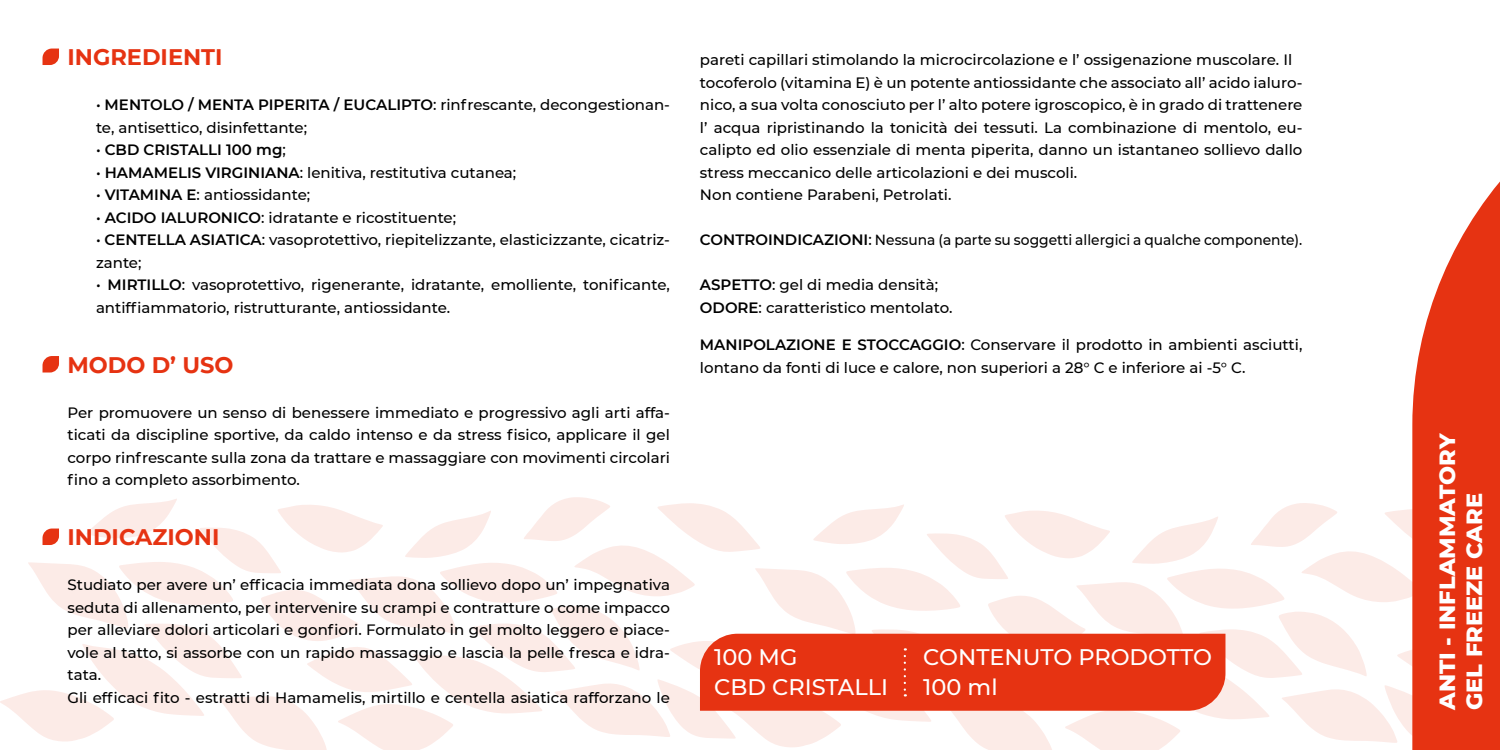
<style>
.page{position:relative;width:1500px;height:750px;background:#fff}
.page>*{position:absolute;margin:0;border:0;box-sizing:border-box;transform-origin:0 0}
.t1{font:500 22.5px/30px "Montserrat";color:#fff}
.t2{font:700 22.5px "Montserrat";color:#e63312}
.t3{font:800 22.5px/27px "Montserrat";color:#fff}
.t4{font:500 15px/22.5px "Montserrat";color:#000}
.t5{font:600 15px "Montserrat";color:#000}
.t6{font:500 14.7px "Montserrat";color:#000;scale:.94 1}
.s1{font-weight:600}
.s2{font-weight:500}
.s3{font-weight:600;font-size:15px}
.s4{font-size:15px}
</style>
<div class="page">
<svg style="left:0;top:497px;width:727px;height:253px"></svg>
<svg style="left:727px;top:503px;width:685px;height:247px"></svg>
<svg style="left:1412px;top:181px;width:88px;height:569px;fill:#e63312"></svg>
<div style="left:700px;top:634px;width:525px;height:77px;background:#e63312"></div>
<svg style="left:43px;top:49px;width:16px;height:16px"></svg>
<svg style="left:43px;top:356px;width:16px;height:17px"></svg>
<svg style="left:43px;top:529px;width:16px;height:16px"></svg>
<h1 class="t2" style="left:68px;top:41px;width:157px">INGREDIENTI</h1>
<p class="t4" style="left:96px;top:93px;width:576px">• <span class="s1">MENTOLO / MENTA PIPERITA / EUCALIPTO</span>: rinfrescante, decongestionan&shy;te, antisettico, disinfettante;</p>
<p class="t5" style="left:96px;top:139px;width:191px"><span class="s2">•</span> CBD CRISTALLI 100 mg<span class="s2">;</span></p>
<p class="t4" style="left:96px;top:160px;width:422px">• <span class="s1">HAMAMELIS VIRGINIANA</span>: lenitiva, restitutiva cutanea;</p>
<p class="t4" style="left:96px;top:183px;width:216px">• <span class="s1">VITAMINA E</span>: antiossidante;</p>
<p class="t4" style="left:96px;top:205px;width:362px">• <span class="s1">ACIDO IALURONICO</span>: idratante e ricostituente;</p>
<p class="t4" style="left:96px;top:228px;width:575px">• <span class="s1">CENTELLA ASIATICA</span>: vasoprotettivo, riepitelizzante, elasticizzante, cicatriz&shy;zante;</p>
<p class="t4" style="left:96px;top:273px;width:575px">• <span class="s1">MIRTILLO</span>: vasoprotettivo, rigenerante, idratante, emolliente, tonificante, antiffiammatorio, ristrutturante, antiossidante.</p>
<h1 class="t2" style="left:68px;top:348px;width:168px">MODO D’ USO</h1>
<p class="t4" style="left:68px;top:400px;width:604px;text-align:justify">Per promuovere un senso di benessere immediato e progressivo agli arti affa&shy;ticati da discipline sportive, da caldo intenso e da stress fisico, applicare il gel corpo rinfrescante sulla zona da trattare e massaggiare con movimenti circolari fino a completo assorbimento.</p>
<h1 class="t2" style="left:68px;top:521px;width:153px">INDICAZIONI</h1>
<p class="t4" style="left:68px;top:573px;width:604px">Studiato per avere un’ efficacia immediata dona sollievo dopo un’ impegnativa seduta di allenamento, per intervenire su crampi e contratture o come impacco per alleviare dolori articolari e gonfiori. Formulato in gel molto leggero e piace&shy;vole al tatto, si assorbe con un rapido massaggio e lascia la pelle fresca e idra&shy;tata.<br>Gli efficaci fito - estratti di Hamamelis, mirtillo e centella asiatica rafforzano le</p>
<p class="t4" style="left:700px;top:48px;width:604px">pareti capillari stimolando la microcircolazione e l’ ossigenazione muscolare. Il tocoferolo (vitamina E) è un potente antiossidante che associato all’ acido ialuro&shy;nico, a sua volta conosciuto per l’ alto potere igroscopico, è in grado di trattenere l’ acqua ripristinando la tonicità dei tessuti. La combinazione di mentolo, eu&shy;calipto ed olio essenziale di menta piperita, danno un istantaneo sollievo dallo stress meccanico delle articolazioni e dei muscoli.<br>Non contiene Parabeni, Petrolati.</p>
<p class="t6" style="left:700px;top:230px;width:642px"><span class="s3">CONTROINDICAZIONI</span><span class="s4">:</span> Nessuna (a parte su soggetti allergici a qualche componente).</p>
<p class="t4" style="left:700px;top:273px;width:254px"><span class="s1">ASPETTO</span>: gel di media densità;<br><span class="s1">ODORE</span>: caratteristico mentolato.</p>
<p class="t4" style="left:700px;top:333px;width:604px"><span class="s1">MANIPOLAZIONE E STOCCAGGIO</span>: Conservare il prodotto in ambienti asciutti, lontano da fonti di luce e calore, non superiori a 28° C e inferiore ai -5° C.</p>
<h1 class="t1" style="left:714px;top:641px;width:175px">100 MG<br>CBD CRISTALLI</h1>
<h1 class="t1" style="left:923px;top:641px;width:290px">CONTENUTO PRODOTTO<br>100 ml</h1>
<h1 class="t3" style="left:1432px;top:710px;width:279px;rotate:-90deg">ANTI - INFLAMMATORY<br>GEL FREEZE CARE</h1>
</div>
